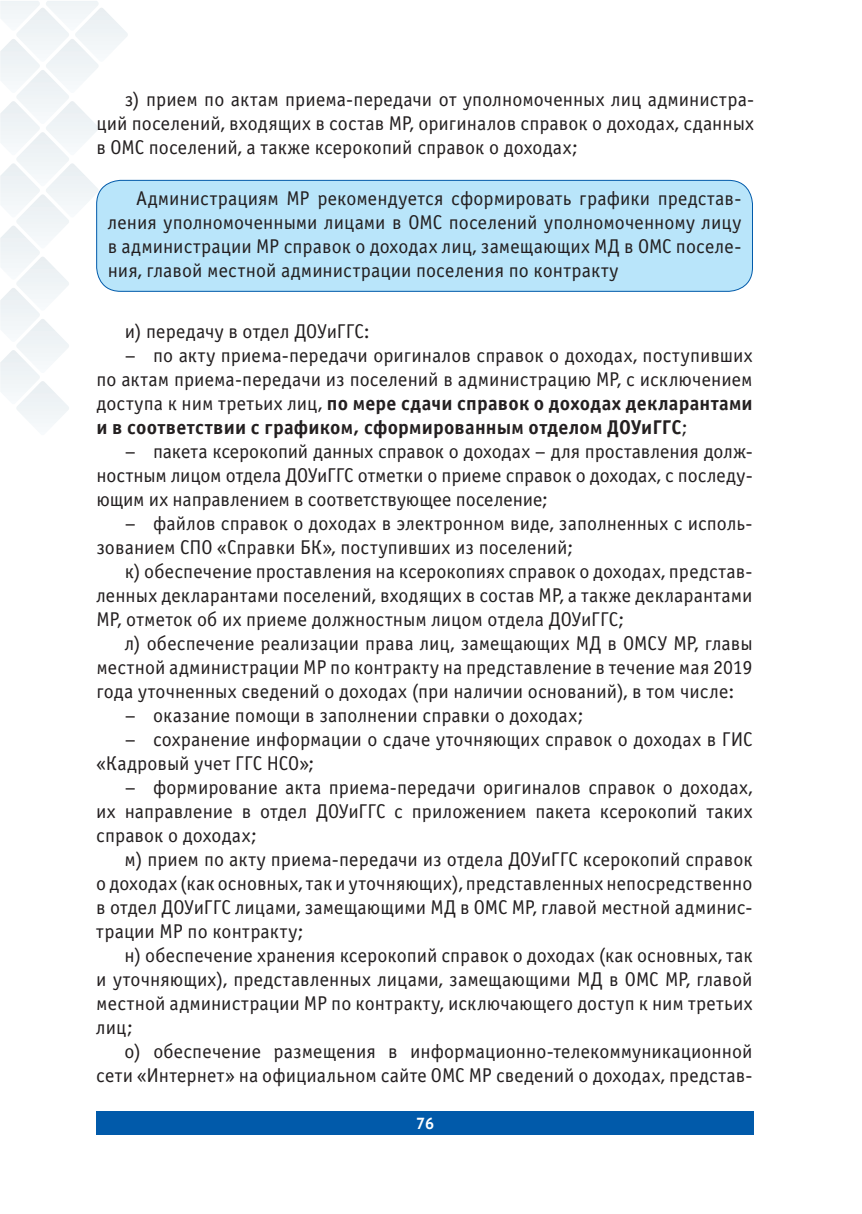
<style>
.page{position:relative;width:862px;height:1214px;background:#fff}
.page>*{position:absolute;margin:0;border:0;box-sizing:border-box;transform-origin:0 0}
.t1{font:20px/24px "Officina Sans Book C";letter-spacing:.005em;color:#231f20;text-align:justify}
.t2{font:20px/24px "Officina Sans Bold C";letter-spacing:.01em;color:#231f20}
.t3{font:700 16px "PT Sans";color:#fff}
.s1{font-family:"Officina Sans Book C"}
</style>
<div class="page">
<svg style="left:0;top:1px;width:128px;height:423px"></svg>
<div style="left:96px;top:1110px;width:658px;height:24px;background:#015aaa"></div>
<div style="left:97px;top:180px;width:655px;height:111px;background:#b9e5fa;border-radius:24px"></div>
<div style="left:96px;top:180px;width:657px;height:112px;border:1px solid #015aaa;border-radius:24px"></div>
<p class="t1" style="left:96px;top:87px;width:659px;text-indent:28px">з) прием по актам приема-передачи от уполномоченных лиц администра&shy;ций поселений, входящих в состав МР, оригиналов справок о доходах, сданных в ОМС поселений, а также ксерокопий справок о доходах;</p>
<p class="t1" style="left:108px;top:187px;width:635px;text-indent:28px">Администрациям МР рекомендуется сформировать графики представ&shy;ления уполномоченными лицами в ОМС поселений уполномоченному лицу в администрации МР справок о доходах лиц, замещающих МД в ОМС поселе&shy;ния, главой местной администрации поселения по контракту</p>
<p class="t1" style="left:125px;top:319px;width:247px">и) передачу в отдел ДОУиГГС:</p>
<p class="t1" style="left:96px;top:343px;width:658px;text-align:right">– по акту приема-передачи оригиналов справок о доходах, поступивших<br>по актам приема-передачи из поселений в администрацию МР, с исключением</p>
<p class="t2" style="left:96px;top:391px;width:658px"><span class="s1">доступа к ним третьих лиц,</span> по мере сдачи справок о доходах декларантами и в соответствии с графиком, сформированным отделом ДОУиГГС<span class="s1">;</span></p>
<p class="t1" style="left:96px;top:439px;width:658px;text-indent:28px">– пакета ксерокопий данных справок о доходах – для проставления долж&shy;ностным лицом отдела ДОУиГГС отметки о приеме справок о доходах, с последу&shy;ющим их направлением в соответствующее поселение;</p>
<p class="t1" style="left:96px;top:511px;width:658px;text-indent:28px">– файлов справок о доходах в электронном виде, заполненных с исполь&shy;зованием СПО «Справки БК», поступивших из поселений;</p>
<p class="t1" style="left:96px;top:559px;width:658px;text-indent:28px">к) обеспечение проставления на ксерокопиях справок о доходах, представ&shy;ленных декларантами поселений, входящих в состав МР, а также декларантами МР, отметок об их приеме должностным лицом отдела ДОУиГГС;</p>
<p class="t1" style="left:96px;top:631px;width:658px;text-indent:28px">л) обеспечение реализации права лиц, замещающих МД в ОМСУ МР, главы местной администрации МР по контракту на представление в течение мая 2019 года уточненных сведений о доходах (при наличии оснований), в том числе:</p>
<p class="t1" style="left:125px;top:703px;width:460px">– оказание помощи в заполнении справки о доходах;</p>
<p class="t1" style="left:96px;top:727px;width:658px;text-indent:28px">– сохранение информации о сдаче уточняющих справок о доходах в ГИС «Кадровый учет ГГС НСО»;</p>
<p class="t1" style="left:96px;top:775px;width:658px;text-indent:28px">– формирование акта приема-передачи оригиналов справок о доходах, их направление в отдел ДОУиГГС с приложением пакета ксерокопий таких справок о доходах;</p>
<p class="t1" style="left:96px;top:847px;width:658px;text-indent:28px">м) прием по акту приема-передачи из отдела ДОУиГГС ксерокопий справок о доходах (как основных, так и уточняющих), представленных непосредственно в отдел ДОУиГГС лицами, замещающими МД в ОМС МР, главой местной админис&shy;трации МР по контракту;</p>
<p class="t1" style="left:96px;top:943px;width:658px;text-indent:28px">н) обеспечение хранения ксерокопий справок о доходах (как основных, так и уточняющих), представленных лицами, замещающими МД в ОМС МР, главой местной администрации МР по контракту, исключающего доступ к ним третьих лиц;</p>
<p class="t1" style="left:96px;top:1039px;width:658px;text-align:right">о) обеспечение размещения в информационно-телекоммуникационной сети «Интернет» на официальном сайте ОМС МР сведений о доходах, представ-</p>
<p class="t3" style="left:416px;top:1112px;width:20px">76</p>
</div>
